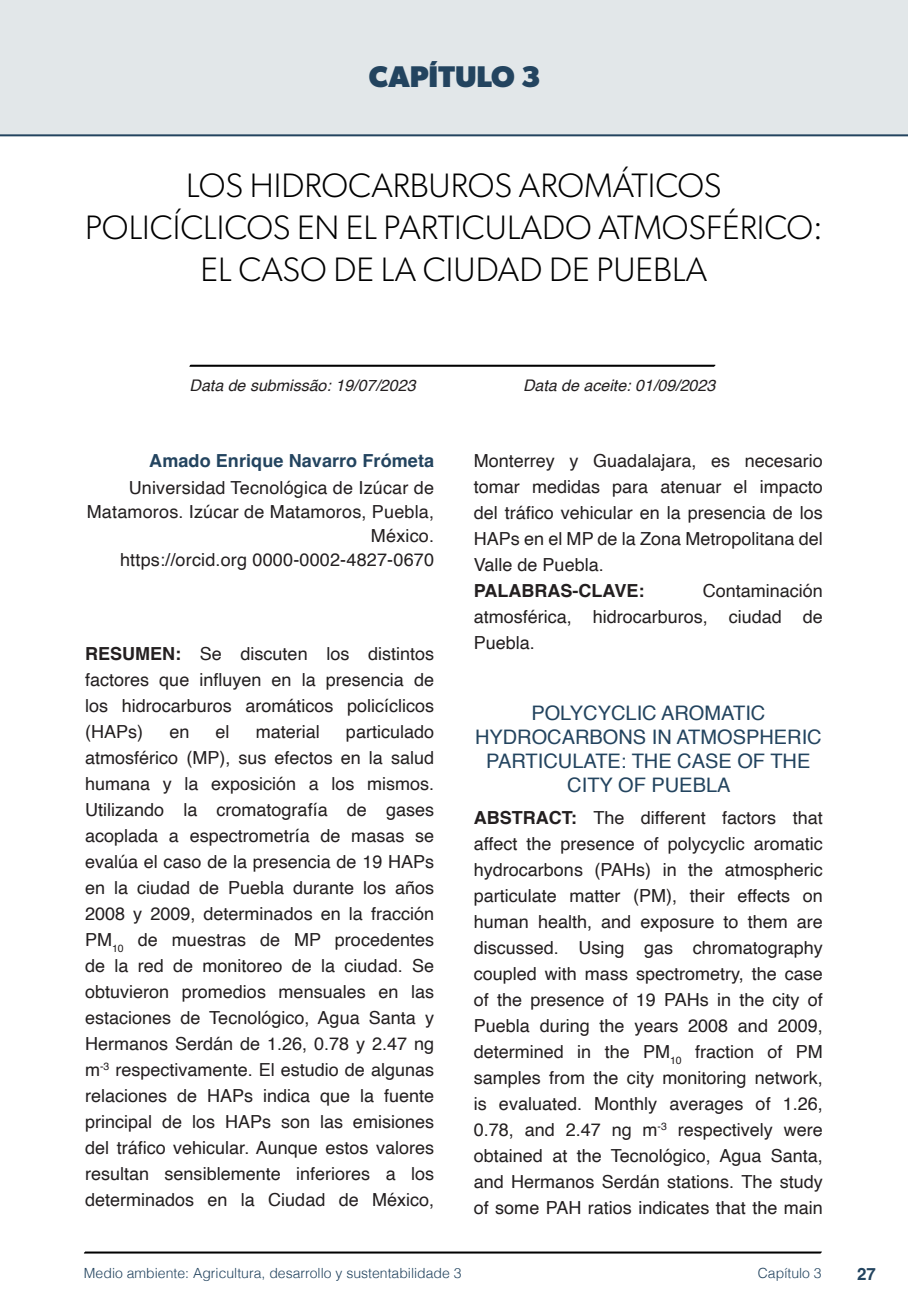
<style>
.page{position:relative;width:908px;height:1304px;background:#fff}
.page>*{position:absolute;margin:0;border:0;box-sizing:border-box;transform-origin:0 0}
.nome_artigos{font:300 34px/42px "Gibson";color:#000;text-align:center}
.capítulos{font:700 30px "Gibson";color:#23445f}
.título_Inglês{font:20px/24px "Helvetica";color:#23445f;text-align:center}
.Resumos_e_PC_TXT{font:18px/26px "Helvetica";color:#231f20;text-align:justify}
.info_autores{font:18px/24px "Helvetica";letter-spacing:.01em;color:#231f20;text-align:right}
.nome_autores{font:700 18px "Helvetica";letter-spacing:.005em;color:#23445f}
.Resumos_e_PC_TXT-2{font:700 18px "Helvetica";color:#231f20}
.t1{font:700 16.8px "Helvetica";color:#23445f}
.data{font:italic 16px "Helvetica";color:#231f20}
.t2{font:300 14px "Helvetica";color:#23445f}
.s1{font-weight:700}
</style>
<div class="page">
<svg style="left:84px;top:1251px;width:737px;height:3px;background:#515151"></svg>
<div style="left:0;top:0;width:907px;height:136px;background:#e2e7e9"></div>
<svg style="left:189px;top:364px;width:526px;height:3px;background:#4f4f4f"></svg>
<div style="left:44px;top:72px;width:68px;height:61px;background:#e2e7e9"></div>
<p class="capítulos" style="left:369px;top:58px;width:173px">CAPÍTULO 3</p>
<p class="nome_artigos" style="left:85px;top:164px;width:738px">LOS HIDROCARBUROS AROMÁTICOS<br>POLICÍCLICOS EN EL PARTICULADO ATMOSFÉRICO:<br>EL CASO DE LA CIUDAD DE PUEBLA</p>
<p class="data" style="left:189px;top:373px;width:227px">Data de submissão: 19/07/2023</p>
<p class="nome_autores" style="left:149px;top:450px;width:286px">Amado Enrique Navarro Frómeta</p>
<p class="info_autores" style="left:87px;top:477px;width:348px">Universidad Tecnológica de Izúcar de<br>Matamoros. Izúcar de Matamoros, Puebla,<br>México.</p>
<p class="info_autores" style="left:120px;top:549px;width:315px">https://orcid.org 0000-0002-4827-0670</p>
<p class="Resumos_e_PC_TXT" style="left:85px;top:642px;width:350px"><span class="s1">RESUMEN:</span> Se discuten los distintos factores que influyen en la presencia de los hidrocarburos aromáticos policíclicos (HAPs)</p>
<p class="Resumos_e_PC_TXT" style="left:85px;top:720px;width:350px;text-indent:261px">particulado atmosférico (MP), sus efectos en la salud humana y la exposición a los mismos.<br>Utilizando la cromatografía de gases acoplada a espectrometría de masas se evalúa el caso de la presencia de 19 HAPs en la ciudad de Puebla durante los años 2008 y 2009, determinados en la fracción PM<sub>10</sub> de muestras de MP procedentes de la red de monitoreo de la ciudad. Se obtuvieron promedios mensuales en las estaciones de Tecnológico, Agua Santa y Hermanos Serdán de 1.26, 0.78 y 2.47 ng m<sup>-3</sup> respectivamente. El estudio de algunas relaciones de HAPs indica que la fuente principal de los HAPs son las emisiones del tráfico vehicular. Aunque estos valores resultan sensiblemente inferiores a los determinados en la Ciudad de México,</p>
<p class="Resumos_e_PC_TXT" style="left:169px;top:720px;width:22px">en</p>
<p class="Resumos_e_PC_TXT" style="left:215px;top:720px;width:16px">el</p>
<p class="Resumos_e_PC_TXT" style="left:255px;top:720px;width:66px">material</p>
<p class="data" style="left:523px;top:373px;width:194px">Data de aceite: 01/09/2023</p>
<p class="Resumos_e_PC_TXT" style="left:473px;top:448px;width:350px">Monterrey y Guadalajara, es necesario tomar medidas para atenuar el impacto del tráfico vehicular en la presencia de los HAPs en el MP de la Zona Metropolitana del Valle de Puebla.</p>
<p class="Resumos_e_PC_TXT-2" style="left:473px;top:580px;width:172px">PALABRAS-CLAVE:</p>
<p class="Resumos_e_PC_TXT" style="left:473px;top:578px;width:350px;text-indent:229px">Contaminación atmosférica, hidrocarburos, ciudad de Puebla.</p>
<p class="título_Inglês" style="left:475px;top:702px;width:348px">POLYCYCLIC AROMATIC<br>HYDROCARBONS IN ATMOSPHERIC<br>PARTICULATE: THE CASE OF THE<br>CITY OF PUEBLA</p>
<p class="Resumos_e_PC_TXT" style="left:473px;top:805px;width:350px"><span class="s1">ABSTRACT:</span> The different factors that affect the presence of polycyclic aromatic hydrocarbons (PAHs) in the atmospheric particulate matter (PM), their effects on human health, and exposure to them are discussed. Using gas chromatography coupled with mass spectrometry, the case of the presence of 19 PAHs in the city of Puebla during the years 2008 and 2009, determined in the PM<sub>10</sub> fraction of PM samples from the city monitoring network, is evaluated. Monthly averages of 1.26, 0.78, and 2.47 ng m<sup>-3</sup> respectively were obtained at the Tecnológico, Agua Santa, and Hermanos Serdán stations. The study of some PAH ratios indicates that the main</p>
<p class="t2" style="left:84px;top:1261px;width:379px">Medio ambiente: Agricultura, desarrollo y sustentabilidade 3</p>
<p class="t2" style="left:757px;top:1261px;width:65px">Capítulo 3</p>
<p class="t1" style="left:856px;top:1264px;width:20px">27</p>
</div>
